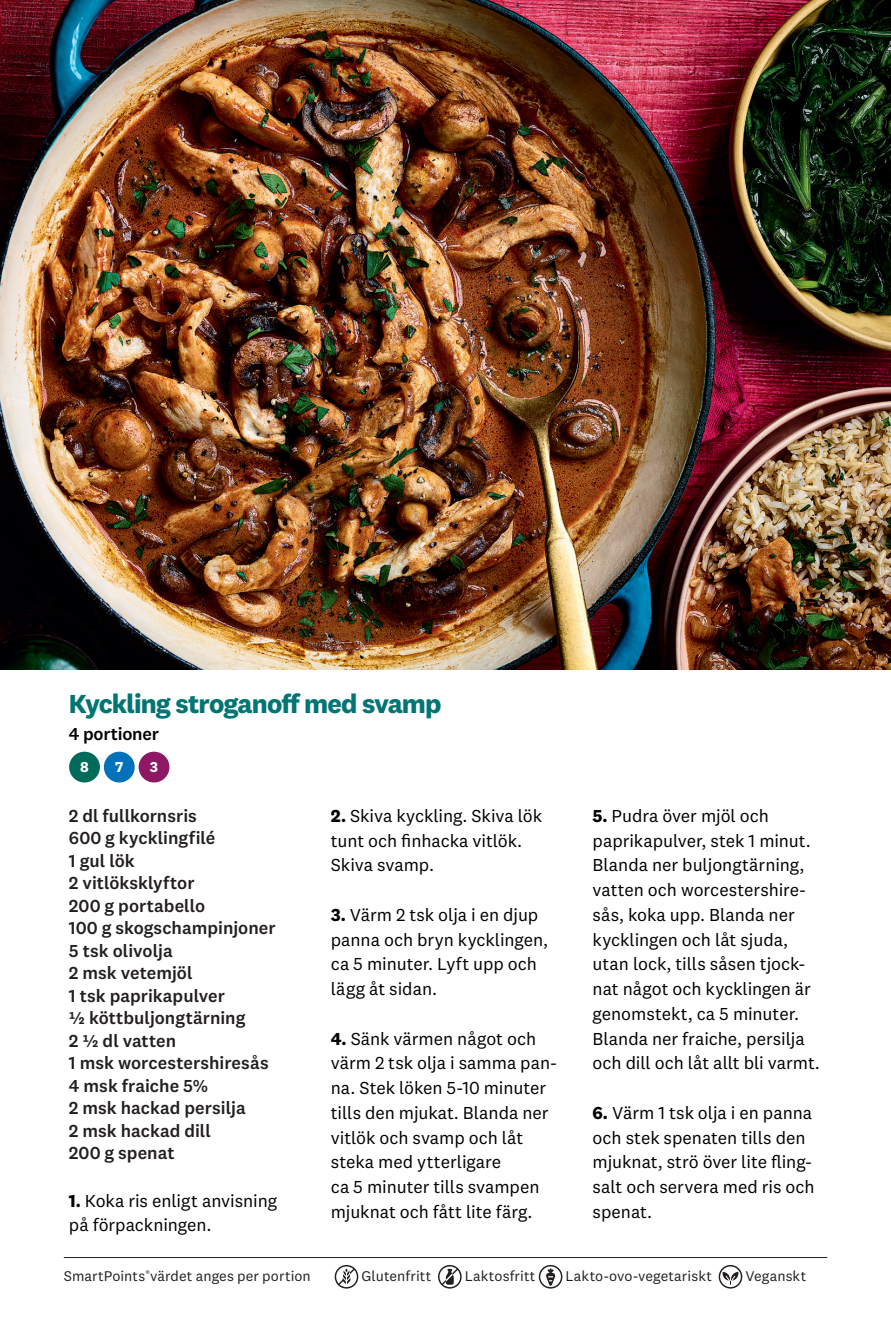
<style>
.page{position:relative;width:891px;height:1337px;background:#fff}
.page>*{position:absolute;margin:0;border:0;box-sizing:border-box;transform-origin:0 0}
.RECIPE_NAME_Nat2Bld{font:700 27px "National 2";letter-spacing:-.035em;color:#007573}
.small_text_gotham_bo{font:18px/24.8px "National 2";color:#000}
.small_text_gotham_bo-2{font:500 18px "National 2";color:#231f20}
.RECIPE_Prep_Cook_Ser{font:500 18px "National 2";letter-spacing:-.01em;color:#000}
.t1{font:700 14.85px "National 2";color:#fff}
.RECIPE_Txt_Nat2Reg_8{font:14.62px "National 2";letter-spacing:.005em;color:#231f20}
.s1{font-weight:700}
</style>
<div class="page">
<img style="left:0;top:0;width:891px;height:670px">
<div style="left:69px;top:751px;width:31px;height:31px;background:#006b5a;border-radius:50%"></div>
<div style="left:104px;top:751px;width:31px;height:31px;background:#0071bb;border-radius:50%"></div>
<div style="left:139px;top:751px;width:30px;height:31px;background:#8e1864;border-radius:50%"></div>
<hr style="left:64px;top:1257px;width:763px;height:1px;background:#231f20">
<svg style="left:335px;top:1265px;width:23px;height:23px"></svg>
<svg style="left:438px;top:1265px;width:24px;height:23px"></svg>
<svg style="left:539px;top:1265px;width:23px;height:23px"></svg>
<svg style="left:719px;top:1265px;width:23px;height:23px"></svg>
<p class="RECIPE_NAME_Nat2Bld" style="left:69px;top:687px;width:374px">Kyckling stroganoff med svamp</p>
<p class="RECIPE_Prep_Cook_Ser" style="left:69px;top:722px;width:91px">4 portioner</p>
<p class="t1" style="left:80px;top:757px;width:10px">8</p>
<p class="t1" style="left:115px;top:757px;width:10px">7</p>
<p class="t1" style="left:150px;top:757px;width:10px">3</p>
<p class="small_text_gotham_bo-2" style="left:69px;top:804px;width:129px">2 dl fullkornsris</p>
<p class="small_text_gotham_bo-2" style="left:69px;top:827px;width:148px">600 g kycklingfilé</p>
<p class="small_text_gotham_bo-2" style="left:69px;top:849px;width:67px">1 gul lök</p>
<p class="small_text_gotham_bo-2" style="left:69px;top:872px;width:127px">2 vitlöksklyftor</p>
<p class="small_text_gotham_bo-2" style="left:69px;top:894px;width:138px">200 g portabello</p>
<p class="small_text_gotham_bo-2" style="left:69px;top:917px;width:208px">100 g skogschampinjoner</p>
<p class="small_text_gotham_bo-2" style="left:69px;top:939px;width:105px">5 tsk olivolja</p>
<p class="small_text_gotham_bo-2" style="left:69px;top:962px;width:125px">2 msk vetemjöl</p>
<p class="small_text_gotham_bo-2" style="left:69px;top:984px;width:157px">1 tsk paprikapulver</p>
<p class="small_text_gotham_bo-2" style="left:69px;top:1007px;width:178px">½ köttbuljongtärning</p>
<p class="small_text_gotham_bo-2" style="left:69px;top:1029px;width:109px">2 ½ dl vatten</p>
<p class="small_text_gotham_bo-2" style="left:69px;top:1052px;width:201px">1 msk worcestershiresås</p>
<p class="small_text_gotham_bo-2" style="left:69px;top:1074px;width:141px">4 msk fraiche 5%</p>
<p class="small_text_gotham_bo-2" style="left:69px;top:1097px;width:178px">2 msk hackad persilja</p>
<p class="small_text_gotham_bo-2" style="left:69px;top:1119px;width:143px">2 msk hackad dill</p>
<p class="small_text_gotham_bo-2" style="left:69px;top:1142px;width:107px">200 g spenat</p>
<p class="small_text_gotham_bo" style="left:69px;top:1188px;width:210px"><span class="s1">1.</span> Koka ris enligt anvisning på förpackningen.</p>
<p class="small_text_gotham_bo" style="left:331px;top:803px;width:213px"><span class="s1">2.</span> Skiva kyckling. Skiva lök tunt och finhacka vitlök.<br>Skiva svamp.</p>
<p class="small_text_gotham_bo" style="left:331px;top:902px;width:219px"><span class="s1">3.</span> Värm 2 tsk olja i en djup panna och bryn kycklingen, ca 5 minuter. Lyft upp och lägg åt sidan.</p>
<p class="small_text_gotham_bo" style="left:331px;top:1026px;width:227px"><span class="s1">4.</span> Sänk värmen något och värm 2 tsk olja i samma pan&shy;na. Stek löken 5-10 minuter tills den mjukat. Blanda ner vitlök och svamp och låt steka med ytterligare<br>ca 5 minuter tills svampen mjuknat och fått lite färg.</p>
<p class="small_text_gotham_bo" style="left:593px;top:803px;width:229px"><span class="s1">5.</span> Pudra över mjöl och paprikapulver, stek 1 minut.<br>Blanda ner buljongtärning, vatten och worcestershire&shy;sås, koka upp. Blanda ner kycklingen och låt sjuda, utan lock, tills såsen tjock&shy;nat något och kycklingen är genomstekt, ca 5 minuter.<br>Blanda ner fraiche, persilja och dill och låt allt bli varmt.</p>
<p class="small_text_gotham_bo" style="left:593px;top:1100px;width:224px"><span class="s1">6.</span> Värm 1 tsk olja i en panna och stek spenaten tills den mjuknat, strö över lite fling&shy;salt och servera med ris och spenat.</p>
<p class="RECIPE_Txt_Nat2Reg_8" style="left:64px;top:1267px;width:249px">SmartPoints<sup>®</sup>värdet anges per portion</p>
<p class="RECIPE_Txt_Nat2Reg_8" style="left:362px;top:1267px;width:71px">Glutenfritt</p>
<p class="RECIPE_Txt_Nat2Reg_8" style="left:465px;top:1267px;width:72px">Laktosfritt</p>
<p class="RECIPE_Txt_Nat2Reg_8" style="left:566px;top:1267px;width:148px">Lakto-ovo-vegetariskt</p>
<p class="RECIPE_Txt_Nat2Reg_8" style="left:746px;top:1267px;width:62px">Veganskt</p>
</div>
